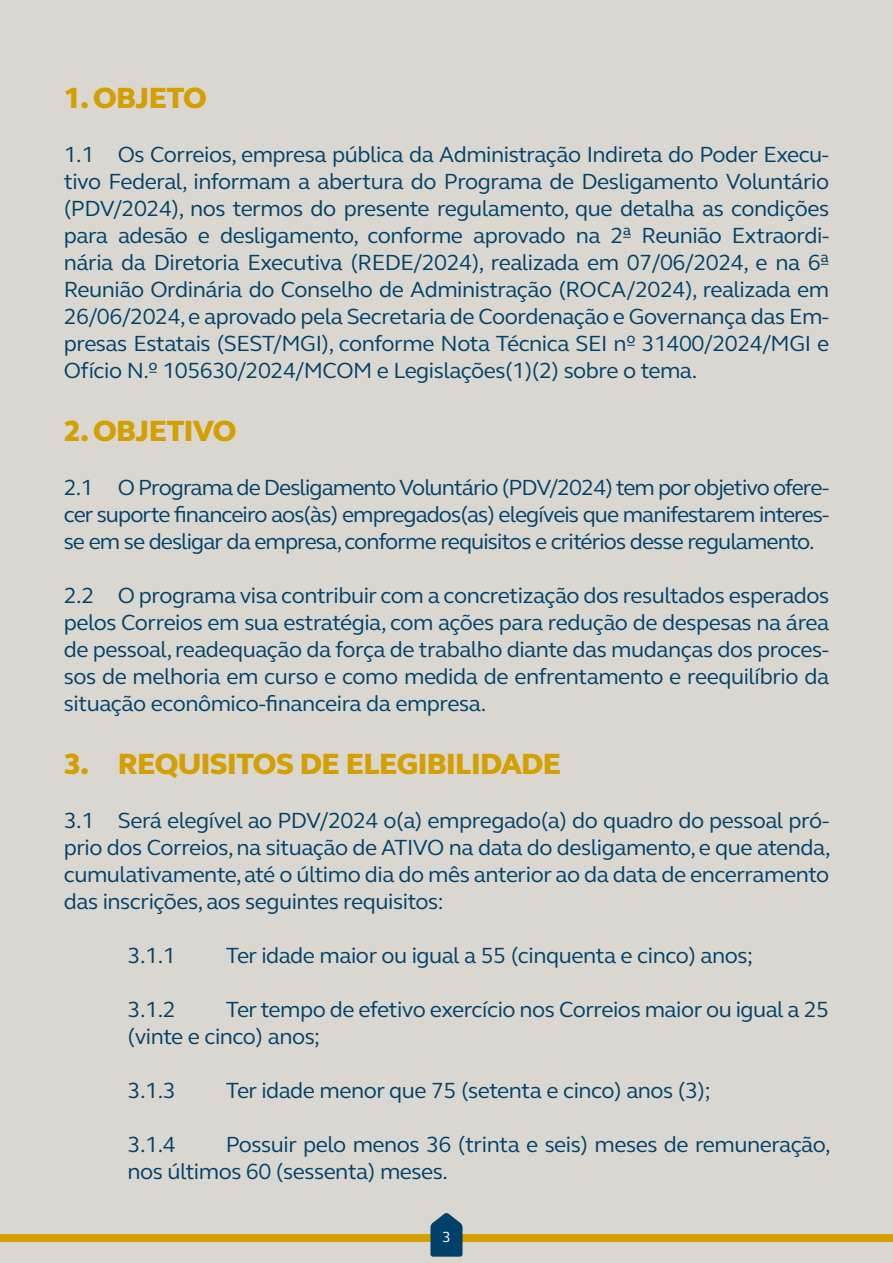
<style>
.page{position:relative;width:893px;height:1263px;background:#fff}
.page>*{position:absolute;margin:0;border:0;box-sizing:border-box;transform-origin:0 0}
.t1{font:800 30px "FS Elliot";letter-spacing:-.02em;color:#d49f00}
.t2{font:22.5px/27px "FS Elliot";letter-spacing:-.02em;color:#004169;text-align:justify}
.t3{font:15px "FS Elliot";color:#fff}
</style>
<div class="page">
<div style="left:1px;top:0;width:892px;height:1263px;background:#dad7d0"></div>
<div style="left:1px;top:1234px;width:892px;height:8px;background:#d49f00"></div>
<svg style="left:430px;top:1213px;width:32px;height:43px"></svg>
<h1 class="t1" style="left:64px;top:77px;width:144px">1. OBJETO</h1>
<p class="t2" style="left:64px;top:140px;width:767px">1.1 Os Correios, empresa pública da Administração Indireta do Poder Execu&shy;tivo Federal, informam a abertura do Programa de Desligamento Voluntário (PDV/2024), nos termos do presente regulamento, que detalha as condições para adesão e desligamento, conforme aprovado na 2ª Reunião Extraordi&shy;nária da Diretoria Executiva (REDE/2024), realizada em 07/06/2024, e na 6ª Reunião Ordinária do Conselho de Administração (ROCA/2024), realizada em 26/06/2024, e aprovado pela Secretaria de Coordenação e Governança das Em&shy;presas Estatais (SEST/MGI), conforme Nota Técnica SEI nº 31400/2024/MGI e Ofício N.º 105630/2024/MCOM e Legislações(1)(2) sobre o tema.</p>
<h1 class="t1" style="left:64px;top:410px;width:174px">2. OBJETIVO</h1>
<p class="t2" style="left:64px;top:473px;width:767px">2.1 O Programa de Desligamento Voluntário (PDV/2024) tem por objetivo ofere&shy;cer suporte financeiro aos(às) empregados(as) elegíveis que manifestarem interes&shy;se em se desligar da empresa, conforme requisitos e critérios desse regulamento.</p>
<p class="t2" style="left:64px;top:581px;width:767px">2.2 O programa visa contribuir com a concretização dos resultados esperados pelos Correios em sua estratégia, com ações para redução de despesas na área de pessoal, readequação da força de trabalho diante das mudanças dos proces&shy;sos de melhoria em curso e como medida de enfrentamento e reequilíbrio da situação econômico-financeira da empresa.</p>
<h1 class="t1" style="left:64px;top:743px;width:499px">3. REQUISITOS DE ELEGIBILIDADE</h1>
<p class="t2" style="left:64px;top:806px;width:768px">3.1 Será elegível ao PDV/2024 o(a) empregado(a) do quadro do pessoal pró&shy;prio dos Correios, na situação de ATIVO na data do desligamento, e que atenda, cumulativamente, até o último dia do mês anterior ao da data de encerramento das inscrições, aos seguintes requisitos:</p>
<p class="t2" style="left:128px;top:941px;width:50px">3.1.1</p>
<p class="t2" style="left:226px;top:941px;width:529px">Ter idade maior ou igual a 55 (cinquenta e cinco) anos;</p>
<p class="t2" style="left:128px;top:995px;width:50px">3.1.2</p>
<p class="t2" style="left:128px;top:995px;width:703px;text-indent:98px">Ter tempo de efetivo exercício nos Correios maior ou igual a 25 (vinte e cinco) anos;</p>
<p class="t2" style="left:128px;top:1076px;width:50px">3.1.3</p>
<p class="t2" style="left:226px;top:1076px;width:486px">Ter idade menor que 75 (setenta e cinco) anos (3);</p>
<p class="t2" style="left:128px;top:1130px;width:50px">3.1.4</p>
<p class="t2" style="left:128px;top:1130px;width:705px;text-indent:98px">Possuir pelo menos 36 (trinta e seis) meses de remuneração, nos últimos 60 (sessenta) meses.</p>
<p class="t3" style="left:442px;top:1227px;width:10px">3</p>
</div>
